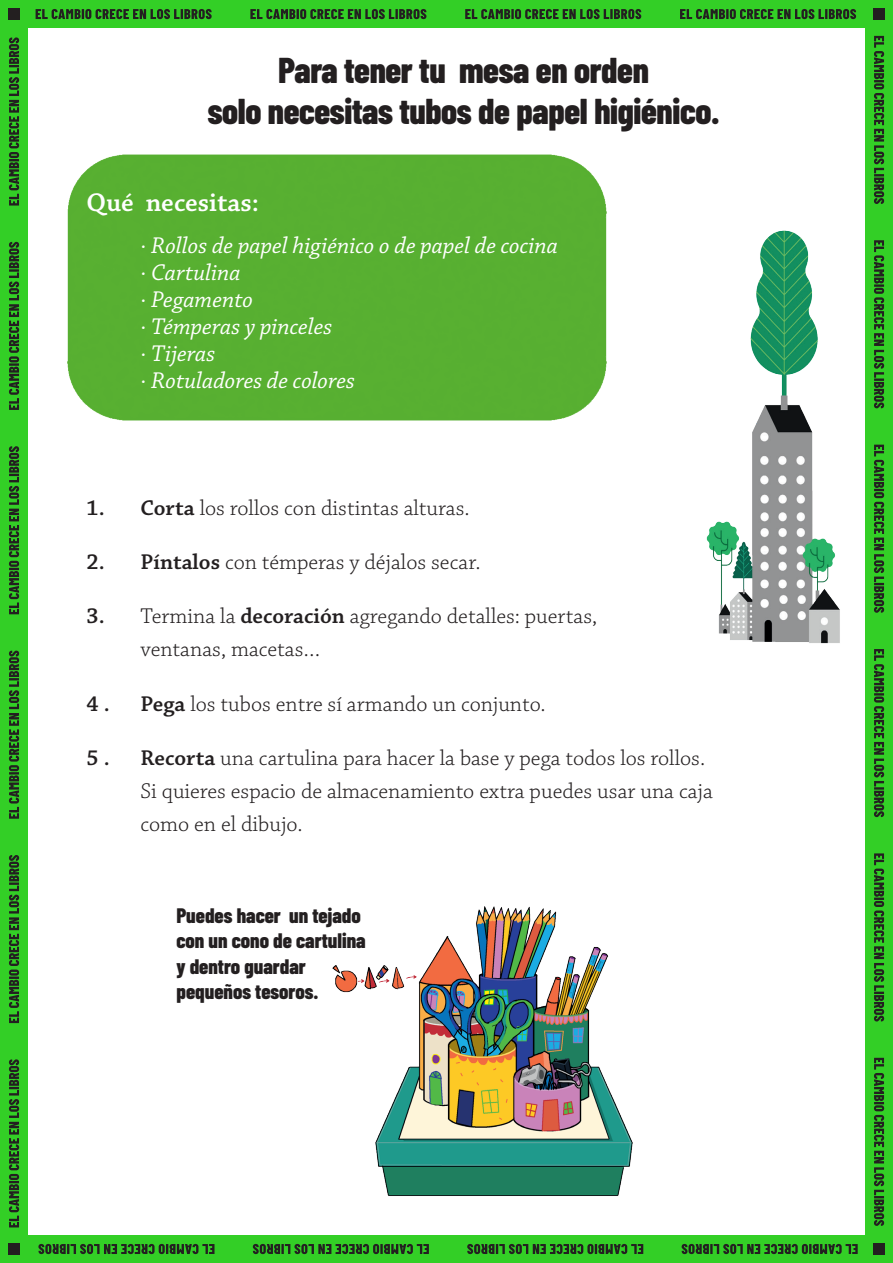
<style>
.page{position:relative;width:893px;height:1263px;background:#fff}
.page>*{position:absolute;margin:0;border:0;box-sizing:border-box;transform-origin:0 0}
.Titulares_Pluto_1{font:800 36px "Barlow Condensed";letter-spacing:-.01em;color:#231f20}
.Titulares_Pluto_1-2{font:600 27px "Chaparral Pro";color:#fff}
.Titulares_Pluto_1-3{font:italic 24px/27px "Chaparral Pro";color:#fff}
.Titulares_Pluto_1-4{font:300 22.5px/33px "Chaparral Pro";color:#231f20}
.Titulares_Pluto_1-5{font:600 22.5px "Chaparral Pro";color:#231f20}
.t1{font:800 21px/25.2px "Barlow Condensed";color:#231f20}
.s1{font-weight:600}
</style>
<div class="page">
<div style="left:0;top:1235px;width:893px;height:28px;background:#33cf26"></div>
<div style="left:0;top:0;width:893px;height:28px;background:#33cf26"></div>
<div style="left:0;top:0;width:28px;height:1263px;background:#33cf26"></div>
<div style="left:865px;top:0;width:28px;height:1263px;background:#33cf26"></div>
<div style="left:873px;top:8px;width:12px;height:12px;background:#231f20"></div>
<div style="left:8px;top:8px;width:12px;height:12px;background:#231f20"></div>
<div style="left:873px;top:1243px;width:12px;height:12px;background:#231f20"></div>
<div style="left:8px;top:1243px;width:12px;height:12px;background:#231f20"></div>
<svg style="left:36px;top:9px;width:176px;height:10px"></svg>
<svg style="left:465px;top:9px;width:176px;height:10px"></svg>
<svg style="left:250px;top:9px;width:176px;height:10px"></svg>
<svg style="left:680px;top:9px;width:176px;height:10px"></svg>
<svg style="left:682px;top:1244px;width:176px;height:10px"></svg>
<svg style="left:253px;top:1244px;width:61px;height:10px"></svg>
<svg style="left:38px;top:1244px;width:176px;height:10px"></svg>
<svg style="left:874px;top:36px;width:10px;height:10px"></svg>
<svg style="left:874px;top:853px;width:10px;height:168px"></svg>
<svg style="left:874px;top:1058px;width:10px;height:168px"></svg>
<svg style="left:874px;top:809px;width:10px;height:8px"></svg>
<svg style="left:9px;top:1059px;width:10px;height:168px"></svg>
<svg style="left:9px;top:242px;width:10px;height:168px"></svg>
<svg style="left:9px;top:651px;width:10px;height:168px"></svg>
<svg style="left:9px;top:855px;width:10px;height:168px"></svg>
<svg style="left:9px;top:37px;width:10px;height:169px"></svg>
<svg style="left:9px;top:446px;width:10px;height:168px"></svg>
<img style="left:67px;top:154px;width:540px;height:267px">
<img style="left:318px;top:906px;width:326px;height:349px">
<img style="left:706px;top:46px;width:179px;height:763px">
<p class="Titulares_Pluto_1" style="left:278px;top:44px;width:372px">Para tener tu mesa en orden</p>
<p class="Titulares_Pluto_1" style="left:208px;top:86px;width:513px">solo necesitas tubos de papel higiénico.</p>
<p class="Titulares_Pluto_1-2" style="left:87px;top:187px;width:174px">Qué necesitas:</p>
<p class="Titulares_Pluto_1-3" style="left:141px;top:233px;width:419px">· Rollos de papel higiénico o de papel de cocina · Cartulina<br>· Pegamento<br>· Témperas y pinceles<br>· Tijeras<br>· Rotuladores de colores</p>
<p class="Titulares_Pluto_1-4" style="left:87px;top:492px;width:385px"><span class="s1">1. Corta</span> los rollos con distintas alturas.</p>
<p class="Titulares_Pluto_1-4" style="left:87px;top:546px;width:396px"><span class="s1">2. Píntalos</span> con témperas y déjalos secar.</p>
<p class="Titulares_Pluto_1-4" style="left:141px;top:601px;width:458px;text-indent:-54px"><span class="s1">3.</span> Termina la <span class="s1">decoración</span> agregando detalles: puertas, ventanas, macetas…</p>
<p class="Titulares_Pluto_1-5" style="left:87px;top:691px;width:25px">4 .</p>
<p class="Titulares_Pluto_1-4" style="left:141px;top:688px;width:407px"><span class="s1">Pega</span> los tubos entre sí armando un conjunto.</p>
<p class="Titulares_Pluto_1-5" style="left:87px;top:745px;width:25px">5 .</p>
<p class="Titulares_Pluto_1-4" style="left:141px;top:742px;width:574px"><span class="s1">Recorta</span> una cartulina para hacer la base y pega todos los rollos.<br>Si quieres espacio de almacenamiento extra puedes usar una caja como en el dibujo.</p>
<p class="t1" style="left:176px;top:902px;width:191px">Puedes hacer un tejado con un cono de cartulina y dentro guardar pequeños tesoros.</p>
</div>
